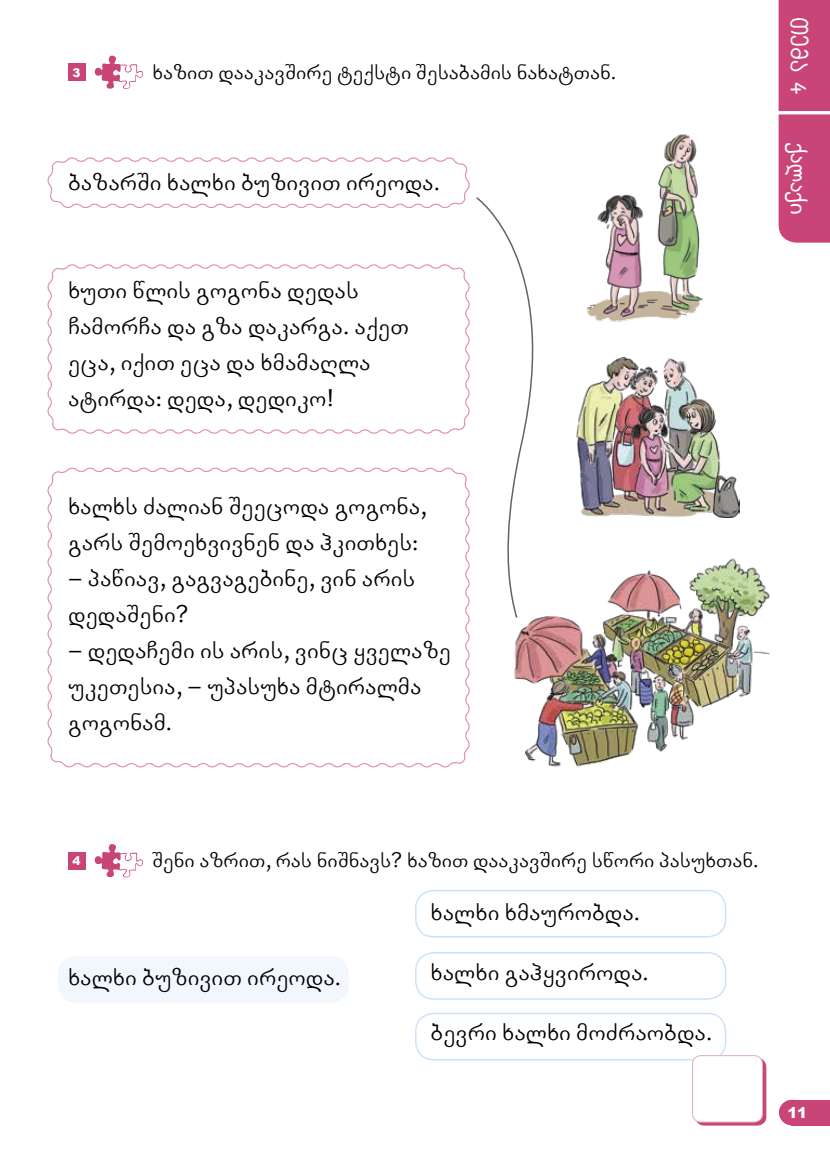
<style>
.page{position:relative;width:830px;height:1170px;background:#fff}
.page>*{position:absolute;margin:0;border:0;box-sizing:border-box;transform-origin:0 0}
.t1{font:28.5px "Natia Kvarackhelia";color:#fff}
.t2{font:24.15px "Tom 2";color:#fff}
.t3{font:24px/36px "Kolhety Normal New";color:#000}
.t4{font:21px "Kolhety Normal New";color:#000}
.t5{font:900 15px "Arial";color:#fff}
.t6{font:900 12px "Arial";color:#fff}
</style>
<div class="page">
<div style="left:791px;top:1099px;width:38px;height:26px;background:#c94578"></div>
<div style="left:778px;top:1099px;width:26px;height:26px;background:#c94578;border-radius:50%"></div>
<svg style="left:778px;top:0;width:51px;height:243px;background:#cb4f7f"></svg>
<div style="left:58px;top:956px;width:290px;height:46px;background:#f1f7fc;border-radius:18px"></div>
<div style="left:415px;top:889px;width:311px;height:48px;border:2px solid #cce3f8;border-radius:18px"></div>
<svg style="left:47px;top:157px;width:422px;height:51px"></svg>
<svg style="left:47px;top:264px;width:423px;height:170px"></svg>
<svg style="left:47px;top:467px;width:423px;height:301px"></svg>
<div style="left:415px;top:951px;width:311px;height:48px;border:2px solid #cce3f8;border-radius:18px"></div>
<div style="left:415px;top:1012px;width:311px;height:48px;border:2px solid #cce3f8;border-radius:18px"></div>
<img style="left:576px;top:357px;width:162px;height:160px">
<img style="left:514px;top:558px;width:256px;height:209px">
<img style="left:586px;top:134px;width:117px;height:188px">
<div style="left:68px;top:64px;width:17px;height:17px;background:#c94578"></div>
<svg style="left:94px;top:55px;width:49px;height:34px"></svg>
<div style="left:68px;top:852px;width:17px;height:17px;background:#c94578"></div>
<svg style="left:94px;top:844px;width:49px;height:34px"></svg>
<svg style="left:476px;top:197px;width:86px;height:422px"></svg>
<svg style="left:695px;top:1058px;width:70px;height:66px"></svg>
<div style="left:695px;top:1058px;width:70px;height:67px;border:1px solid #c94578;border-radius:9px"></div>
<div style="left:692px;top:1055px;width:70px;height:66px;background:#fff;border-radius:9px"></div>
<div style="left:692px;top:1055px;width:70px;height:67px;border:1px solid #e3adb8;border-radius:9px"></div>
<p class="t6" style="left:73px;top:64px;width:10px">3</p>
<p class="t4" style="left:152px;top:61px;width:465px">XAZIT DAAKAVSIRE TEQSTI SESABAMIS NAXATTAN.</p>
<p class="t3" style="left:68px;top:165px;width:373px">BAZARSI XALXI BUZIVIT IREODA.</p>
<p class="t3" style="left:68px;top:273px;width:342px">XUTI WLIS GOGONA DEDAS<br>CAMORCA DA GZA DAKARGA. AQEYT<br>ECA, IQIT ECA DA XMAMARLA<br>ATIRDA: DEDA, DEDIKO!</p>
<p class="t3" style="left:68px;top:489px;width:360px">XALXS ZALIAN SEECODA GOGONA,<br>GARS SEMOEXVIVNEN DA HKITXES:</p>
<p class="t3" style="left:68px;top:561px;width:348px">– PAWIAV, GAGVAGEBINE, VIN ARIS<br>DEDASENI?</p>
<p class="t3" style="left:68px;top:633px;width:384px">– DEDACEMI IS ARIS, VINC YVELAZE<br>UKETESIA, – UPASUXA MTIRALMA<br>GOGONAM.</p>
<p class="t2" style="left:809px;top:17px;width:79px;rotate:90deg">თემა 4</p>
<p class="t1" style="left:808px;top:143px;width:73px;rotate:90deg">qalaqi</p>
<p class="t6" style="left:73px;top:852px;width:10px">4</p>
<p class="t4" style="left:152px;top:849px;width:607px">SENI AZRIT, RAS NISNAVS? XAZIT DAAKAVSIRE SWORI PASUXTAN.</p>
<p class="t3" style="left:68px;top:960px;width:274px">XALXI BUZIVIT IREODA.</p>
<p class="t3" style="left:430px;top:895px;width:211px">XALXI XMAUROBDA.</p>
<p class="t3" style="left:430px;top:955px;width:219px">XALXI GAHYVIRODA.</p>
<p class="t3" style="left:430px;top:1015px;width:283px">BEVRI XALXI MOZRAOBDA.</p>
<p class="t5" style="left:787px;top:1101px;width:21px">11</p>
</div>
